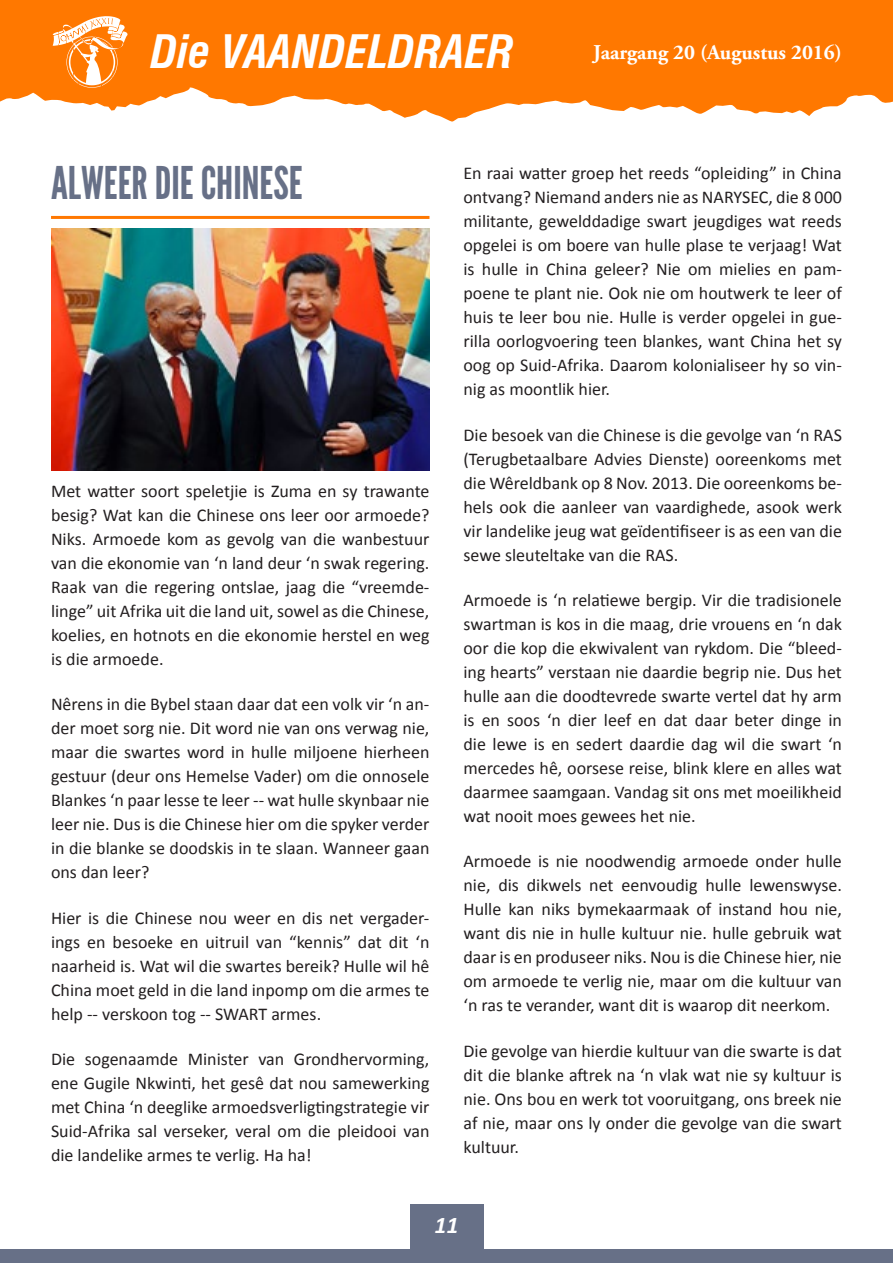
<style>
.page{position:relative;width:893px;height:1263px;background:#fff}
.page>*{position:absolute;margin:0;border:0;box-sizing:border-box;transform-origin:0 0}
.Heading{font:45px "League Gothic";color:#677087}
.t1{font:italic 700 condensed 45px "Swiss 721 BT";color:#fff}
.t2{font:italic 700 24px "Calibri";color:#fff}
.t3{font:700 21px "Adobe Garamond Pro";color:#fff}
.body{font:18px/24px "Calibri";color:#231f20;text-align:justify}
</style>
<div class="page">
<div style="left:410px;top:1204px;width:73px;height:46px;background:#677087"></div>
<hr style="left:51px;top:216px;width:378px;height:3px;background:#ff7800">
<img style="left:51px;top:228px;width:378px;height:243px">
<div style="left:0;top:0;width:893px;height:124px;background:#ff7800"></div>
<div style="left:0;top:1250px;width:893px;height:13px;background:#677087"></div>
<svg style="left:0;top:16px;width:893px;height:108px"></svg>
<h1 class="t1" style="left:151px;top:25px;width:364px">Die VAANDELDRAER</h1>
<p class="t3" style="left:593px;top:40px;width:250px">Jaargang 20 (Augustus 2016)</p>
<p class="Heading" style="left:51px;top:156px;width:253px">ALWEER DIE CHINESE</p>
<p class="body" style="left:51px;top:479px;width:380px">Met watter soort speletjie is Zuma en sy trawante besig? Wat kan die Chinese ons leer oor armoede?<br>Niks. Armoede kom as gevolg van die wanbestuur van die ekonomie van ‘n land deur ‘n swak regering.<br>Raak van die regering ontslae, jaag die “vreemde&shy;linge” uit Afrika uit die land uit, sowel as die Chinese, koelies, en hotnots en die ekonomie herstel en weg is die armoede.</p>
<p class="body" style="left:51px;top:692px;width:380px">Nêrens in die Bybel staan daar dat een volk vir ‘n an&shy;der moet sorg nie. Dit word nie van ons verwag nie, maar die swartes word in hulle miljoene hierheen gestuur (deur ons Hemelse Vader) om die onnosele Blankes ‘n paar lesse te leer -- wat hulle skynbaar nie leer nie. Dus is die Chinese hier om die spyker verder in die blanke se doodskis in te slaan. Wanneer gaan ons dan leer?</p>
<p class="body" style="left:51px;top:906px;width:380px">Hier is die Chinese nou weer en dis net vergader&shy;ings en besoeke en uitruil van “kennis” dat dit ‘n naarheid is. Wat wil die swartes bereik? Hulle wil hê China moet geld in die land inpomp om die armes te help -- verskoon tog -- SWART armes.</p>
<p class="body" style="left:51px;top:1047px;width:380px">Die sogenaamde Minister van Grondhervorming, ene Gugile Nkwinti, het gesê dat nou samewerking met China ‘n deeglike armoedsverligtingstrategie vir Suid-Afrika sal verseker, veral om die pleidooi van die landelike armes te verlig. Ha ha!</p>
<p class="body" style="left:463px;top:161px;width:380px">En raai watter groep het reeds “opleiding” in China ontvang? Niemand anders nie as NARYSEC, die 8 000 militante, gewelddadige swart jeugdiges wat reeds opgelei is om boere van hulle plase te verjaag! Wat is hulle in China geleer? Nie om mielies en pam&shy;poene te plant nie. Ook nie om houtwerk te leer of huis te leer bou nie. Hulle is verder opgelei in gue&shy;rilla oorlogvoering teen blankes, want China het sy oog op Suid-Afrika. Daarom kolonialiseer hy so vin&shy;nig as moontlik hier.</p>
<p class="body" style="left:463px;top:423px;width:380px">Die besoek van die Chinese is die gevolge van ‘n RAS (Terugbetaalbare Advies Dienste) ooreenkoms met die Wêreldbank op 8 Nov. 2013. Die ooreenkoms be&shy;hels ook die aanleer van vaardighede, asook werk vir landelike jeug wat geïdentifiseer is as een van die sewe sleuteltake van die RAS.</p>
<p class="body" style="left:463px;top:588px;width:380px">Armoede is ‘n relatiewe bergip. Vir die tradisionele swartman is kos in die maag, drie vrouens en ‘n dak oor die kop die ekwivalent van rykdom. Die “bleed&shy;ing hearts” verstaan nie daardie begrip nie. Dus het hulle aan die doodtevrede swarte vertel dat hy arm is en soos ‘n dier leef en dat daar beter dinge in die lewe is en sedert daardie dag wil die swart ‘n mercedes hê, oorsese reise, blink klere en alles wat daarmee saamgaan. Vandag sit ons met moeilikheid wat nooit moes gewees het nie.</p>
<p class="body" style="left:463px;top:849px;width:380px">Armoede is nie noodwendig armoede onder hulle nie, dis dikwels net eenvoudig hulle lewenswyse.<br>Hulle kan niks bymekaarmaak of instand hou nie, want dis nie in hulle kultuur nie. hulle gebruik wat daar is en produseer niks. Nou is die Chinese hier, nie om armoede te verlig nie, maar om die kultuur van ‘n ras te verander, want dit is waarop dit neerkom.</p>
<p class="body" style="left:463px;top:1038px;width:380px">Die gevolge van hierdie kultuur van die swarte is dat dit die blanke aftrek na ‘n vlak wat nie sy kultuur is nie. Ons bou en werk tot vooruitgang, ons breek nie af nie, maar ons ly onder die gevolge van die swart kultuur.</p>
<h2 class="t2" style="left:434px;top:1210px;width:26px">11</h2>
</div>
